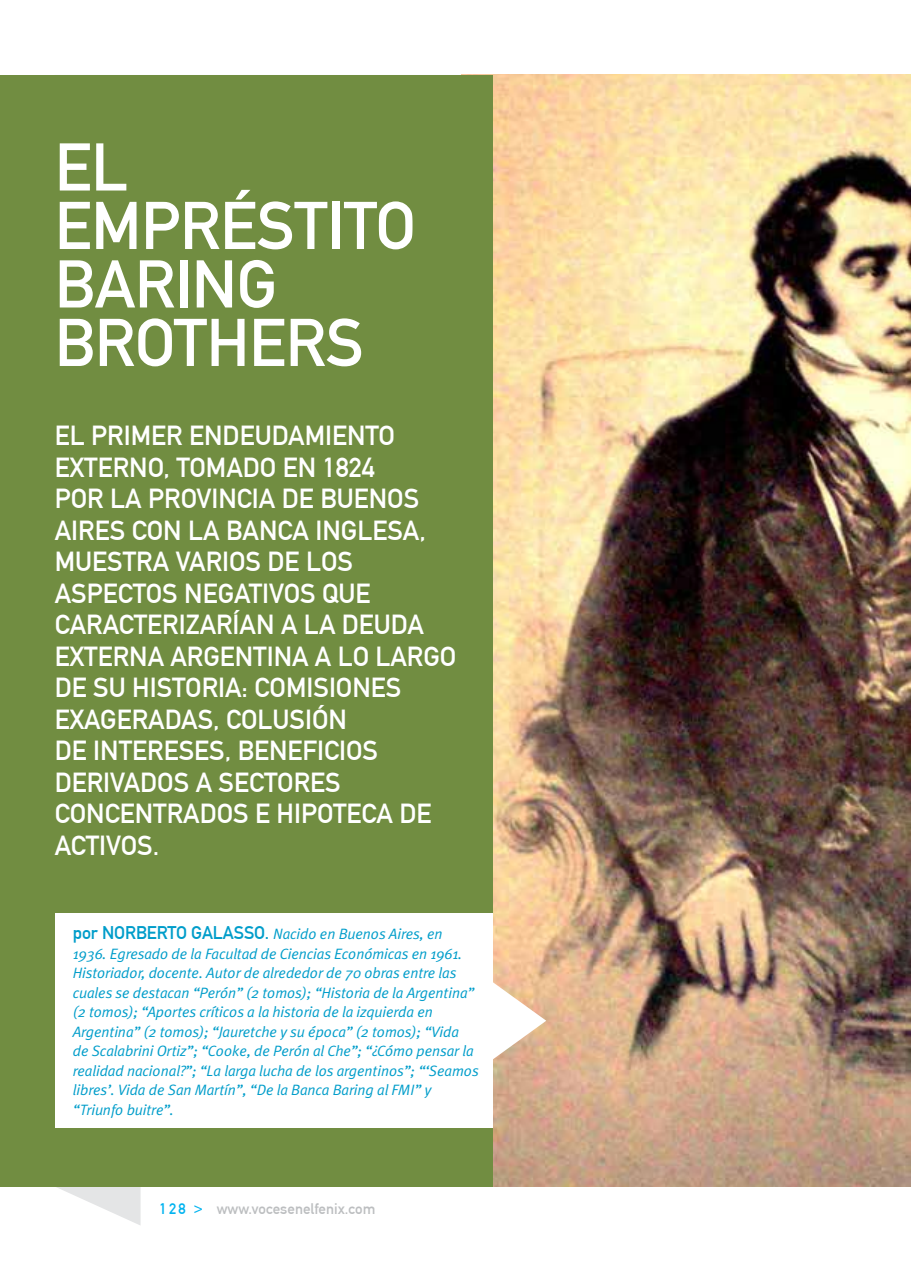
<style>
.page{position:relative;width:911px;height:1263px;background:#fff}
.page>*{position:absolute;margin:0;border:0;box-sizing:border-box;transform-origin:0 0}
.t1{font:66.3px/58.5px "DIN1451 Mittelschrift";letter-spacing:-.005em;color:#fff}
.t2{font:27px/31.5px "DIN1451 Mittelschrift";color:#fff}
.t3{font:italic 15px/19.5px "Meta Plus Normal";letter-spacing:-.005em;color:#009dca}
.t4{font:15px "DIN1451 Mittelschrift";color:#bcbec0}
.s1{font-family:"DIN1451 Mittelschrift";font-style:normal;font-size:18px}
.s2{color:#00b3f0}
</style>
<div class="page">
<img style="left:492px;top:75px;width:419px;height:1111px">
<div style="left:0;top:75px;width:492px;height:1111px;background:#718d41"></div>
<div style="left:55px;top:913px;width:437px;height:215px;background:#fff"></div>
<svg style="left:492px;top:982px;width:54px;height:78px"></svg>
<h1 class="t1" style="left:55px;top:138px;width:363px">EL<br>EMPRÉSTITO<br>BARING<br>BROTHERS</h1>
<p class="t2" style="left:55px;top:420px;width:403px">EL PRIMER ENDEUDAMIENTO<br>EXTERNO, TOMADO EN 1824<br>POR LA PROVINCIA DE BUENOS<br>AIRES CON LA BANCA INGLESA,<br>MUESTRA VARIOS DE LOS<br>ASPECTOS NEGATIVOS QUE<br>CARACTERIZARÍAN A LA DEUDA<br>EXTERNA ARGENTINA A LO LARGO<br>DE SU HISTORIA: COMISIONES<br>EXAGERADAS, COLUSIÓN<br>DE INTERESES, BENEFICIOS<br>DERIVADOS A SECTORES<br>CONCENTRADOS E HIPOTECA DE<br>ACTIVOS.</p>
<p class="t3" style="left:73px;top:924px;width:407px"><span class="s1">POR NORBERTO GALASSO.</span> Nacido en Buenos Aires, en 1936. Egresado de la Facultad de Ciencias Económicas en 1961.<br>Historiador, docente. Autor de alrededor de 70 obras entre las cuales se destacan “Perón” (2 tomos); “Historia de la Argentina” (2 tomos); “Aportes críticos a la historia de la izquierda en Argentina” (2 tomos); “Jauretche y su época” (2 tomos); “Vida<br>de Scalabrini Ortiz”; “Cooke, de Perón al Che”; “¿Cómo pensar la realidad nacional?”; “La larga lucha de los argentinos”; “‘Seamos libres’. Vida de San Martín”, “De la Banca Baring al FMI” y “Triunfo buitre”.</p>
<p class="t4" style="left:160px;top:1200px;width:217px"><span class="s2">128 &gt;</span> WWW.VOCESENELFENIX.COM</p>
</div>
